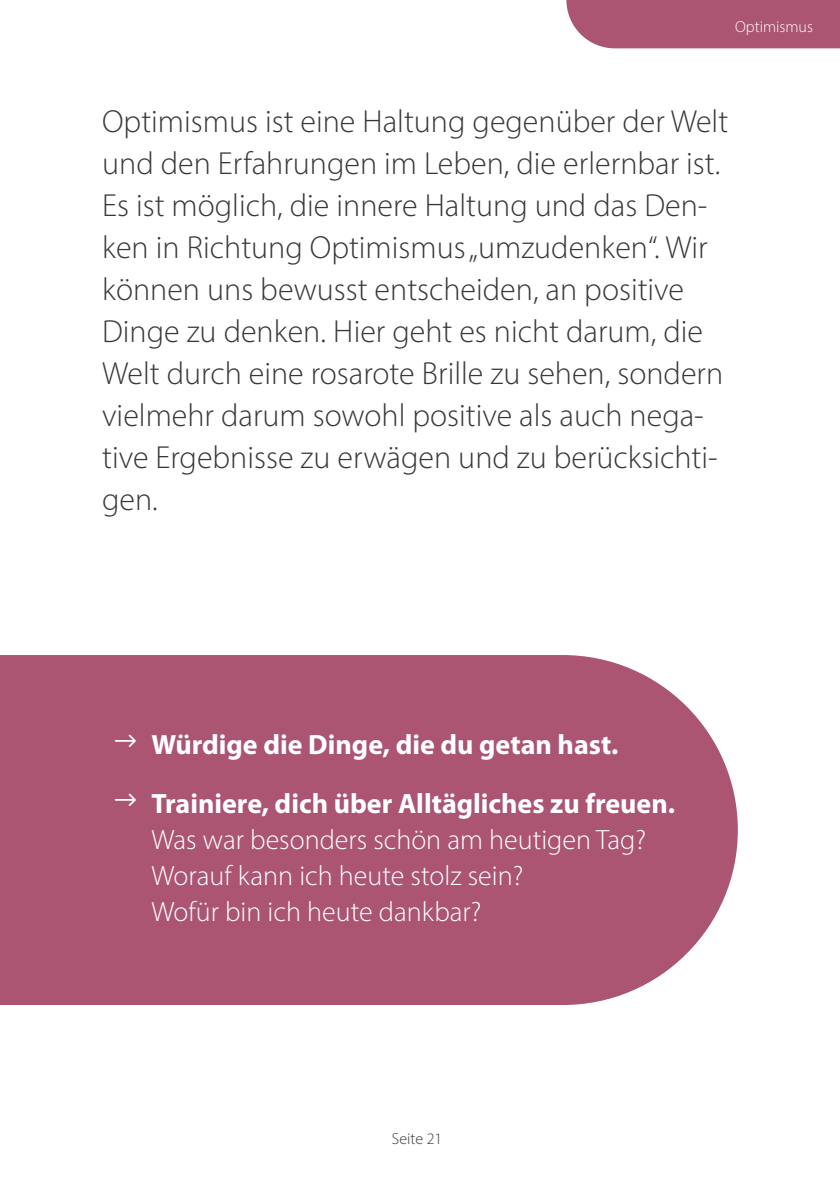
<style>
.page{position:relative;width:840px;height:1191px;background:#fff}
.page>*{position:absolute;margin:0;border:0;box-sizing:border-box;transform-origin:0 0}
.Fließtext_groß{font:300 32px/42px "Myriad Pro";color:#383937}
.t1{font:300 28px/36px "Myriad Pro";color:#fff}
.t2{font:700 28px "Myriad Pro";color:#fff}
.Fließtext_klein{font:300 16px "Myriad Pro";color:#fff}
.t3{font:300 16px "Myriad Pro";color:#383937}
.s1{font-weight:700}
</style>
<div class="page">
<div style="left:0;top:655px;width:737px;height:350px;background:#ab5572"></div>
<div style="left:566px;top:0;width:273px;height:48px;background:#ab5572"></div>
<svg style="left:115px;top:734px;width:21px;height:13px"></svg>
<svg style="left:115px;top:792px;width:21px;height:14px"></svg>
<p class="Fließtext_klein" style="left:734px;top:17px;width:79px">Optimismus</p>
<p class="Fließtext_groß" style="left:102px;top:100px;width:627px">Optimismus ist eine Haltung gegenüber der Welt und den Erfahrungen im Leben, die erlernbar ist.<br>Es ist möglich, die innere Haltung und das Den&shy;ken in Richtung Optimismus „umzudenken“. Wir können uns bewusst entscheiden, an positive Dinge zu denken. Hier geht es nicht darum, die Welt durch eine rosarote Brille zu sehen, sondern vielmehr darum sowohl positive als auch nega&shy;tive Ergebnisse zu erwägen und zu berücksichti&shy;gen.</p>
<p class="t2" style="left:151px;top:726px;width:468px">Würdige die Dinge, die du getan hast.</p>
<p class="t1" style="left:151px;top:785px;width:525px"><span class="s1">Trainiere, dich über Alltägliches zu freuen.<br></span>Was war besonders schön am heutigen Tag?<br>Worauf kann ich heute stolz sein?<br>Wofür bin ich heute dankbar?</p>
<p class="t3" style="left:392px;top:1129px;width:52px">Seite 21</p>
</div>
